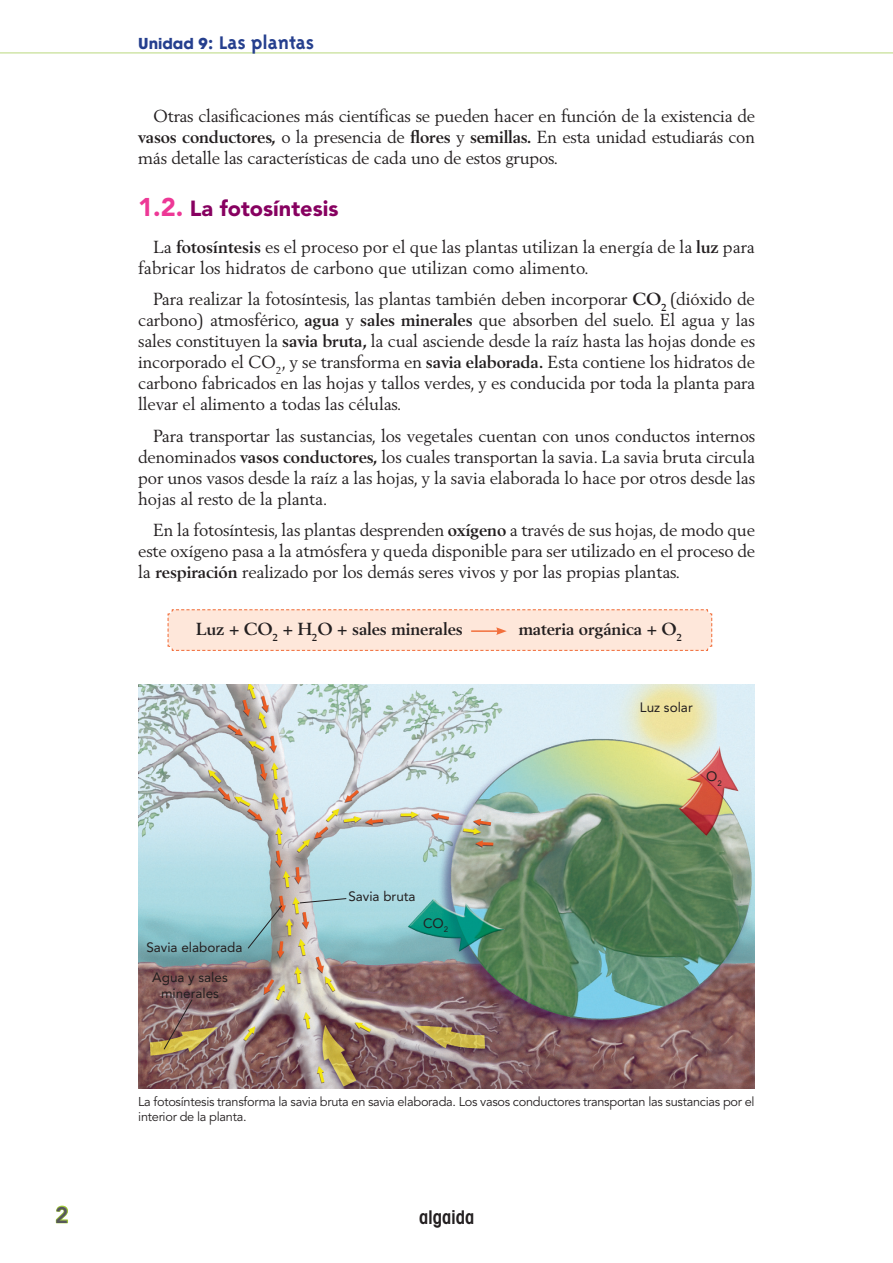
<style>
.page{position:relative;width:893px;height:1263px;background:#fff}
.page>*{position:absolute;margin:0;border:0;box-sizing:border-box;transform-origin:0 0}
.numeros{font:800 22.5px "Avenir LT Std";color:#57585a}
.TITULO2{font:900 21.75px "Avenir LT Std";color:#870160}
.t1{font:700 21px "Triplex";color:#253f8e}
.t2{font:600 condensed 18.9px "Avant Garde";color:#231f20}
.TEXTO{font:17.25px/21px "Berling LT Std";letter-spacing:-.01em;color:#231f20;text-align:justify}
.DEFINICIÓN{font:700 17.25px "Berling LT Std";letter-spacing:-.01em;color:#231f20}
.t3{font:13.5px "Avenir LT Std";color:#231f20}
.PIE_FOTO{font:12.75px/15px "Avenir LT Std";letter-spacing:-.02em;color:#231f20}
.s1{font-family:"Avant Garde";font-size:15px}
.s2{font-weight:700}
.s3{font-size:25.5px;color:#ed3896}
</style>
<div class="page">
<svg style="left:55px;top:1205px;width:13px;height:19px"></svg>
<hr style="left:0;top:53px;width:893px;height:1px;background:#b9d87e">
<svg style="left:167px;top:609px;width:546px;height:42px;background:#fde3d4"></svg>
<img style="left:138px;top:684px;width:617px;height:405px">
<svg style="left:163px;top:999px;width:30px;height:51px;background:#9a7d5d"></svg>
<svg style="left:247px;top:905px;width:36px;height:44px;background:#8daeb0"></svg>
<svg style="left:299px;top:898px;width:48px;height:6px"></svg>
<p class="numeros" style="left:55px;top:1201px;width:15px">2</p>
<p class="t1" style="left:138px;top:30px;width:177px"><span class="s1">Unidad 9</span>: Las plantas</p>
<p class="TEXTO" style="left:138px;top:105px;width:618px;text-indent:15px">Otras clasificaciones más científicas se pueden hacer en función de la existencia de <span class="s2">vasos conductores,</span> o la presencia de <span class="s2">flores</span> y <span class="s2">semillas.</span> En esta unidad estudiarás con más detalle las características de cada uno de estos grupos.</p>
<p class="TITULO2" style="left:138px;top:195px;width:202px"><span class="s3">1.2.</span> La fotosíntesis</p>
<p class="TEXTO" style="left:138px;top:236px;width:618px;text-indent:15px">La <span class="s2">fotosíntesis</span> es el proceso por el que las plantas utilizan la energía de la <span class="s2">luz</span> para fabricar los hidratos de carbono que utilizan como alimento.</p>
<p class="TEXTO" style="left:138px;top:289px;width:618px;text-indent:15px">Para realizar la fotosíntesis, las plantas también deben incorporar <span class="s2">CO</span><sub>2</sub> (dióxido de carbono) atmosférico, <span class="s2">agua</span> y <span class="s2">sales minerales</span> que absorben del suelo. El agua y las sales constituyen la <span class="s2">savia bruta,</span> la cual asciende desde la raíz hasta las hojas donde es incorporado el CO<sub>2</sub>, y se transforma en <span class="s2">savia elaborada.</span> Esta contiene los hidratos de carbono fabricados en las hojas y tallos verdes, y es conducida por toda la planta para llevar el alimento a todas las células.</p>
<p class="TEXTO" style="left:138px;top:425px;width:618px;text-indent:15px">Para transportar las sustancias, los vegetales cuentan con unos conductos internos denominados <span class="s2">vasos conductores,</span> los cuales transportan la savia. La savia bruta circula por unos vasos desde la raíz a las hojas, y la savia elaborada lo hace por otros desde las hojas al resto de la planta.</p>
<p class="TEXTO" style="left:138px;top:520px;width:618px;text-indent:15px">En la fotosíntesis, las plantas desprenden <span class="s2">oxígeno</span> a través de sus hojas, de modo que este oxígeno pasa a la atmósfera y queda disponible para ser utilizado en el proceso de la <span class="s2">respiración</span> realizado por los demás seres vivos y por las propias plantas.</p>
<p class="DEFINICIÓN" style="left:196px;top:619px;width:268px">Luz + CO<sub>2</sub> + H<sub>2</sub>O + sales minerales</p>
<p class="DEFINICIÓN" style="left:519px;top:619px;width:165px">materia orgánica + O<sub>2</sub></p>
<p class="t3" style="left:146px;top:939px;width:98px">Savia elaborada</p>
<p class="t3" style="left:152px;top:969px;width:77px">Agua y sales</p>
<p class="t3" style="left:161px;top:985px;width:60px">minerales</p>
<p class="t3" style="left:348px;top:889px;width:69px">Savia bruta</p>
<p class="t3" style="left:423px;top:915px;width:27px">CO<sub>2</sub></p>
<p class="t3" style="left:640px;top:700px;width:54px">Luz solar</p>
<p class="t3" style="left:706px;top:769px;width:17px">O<sub>2</sub></p>
<p class="PIE_FOTO" style="left:138px;top:1094px;width:618px">La fotosíntesis transforma la savia bruta en savia elaborada. Los vasos conductores transportan las sustancias por el interior de la planta.</p>
<p class="t2" style="left:419px;top:1206px;width:57px">algaida</p>
</div>
